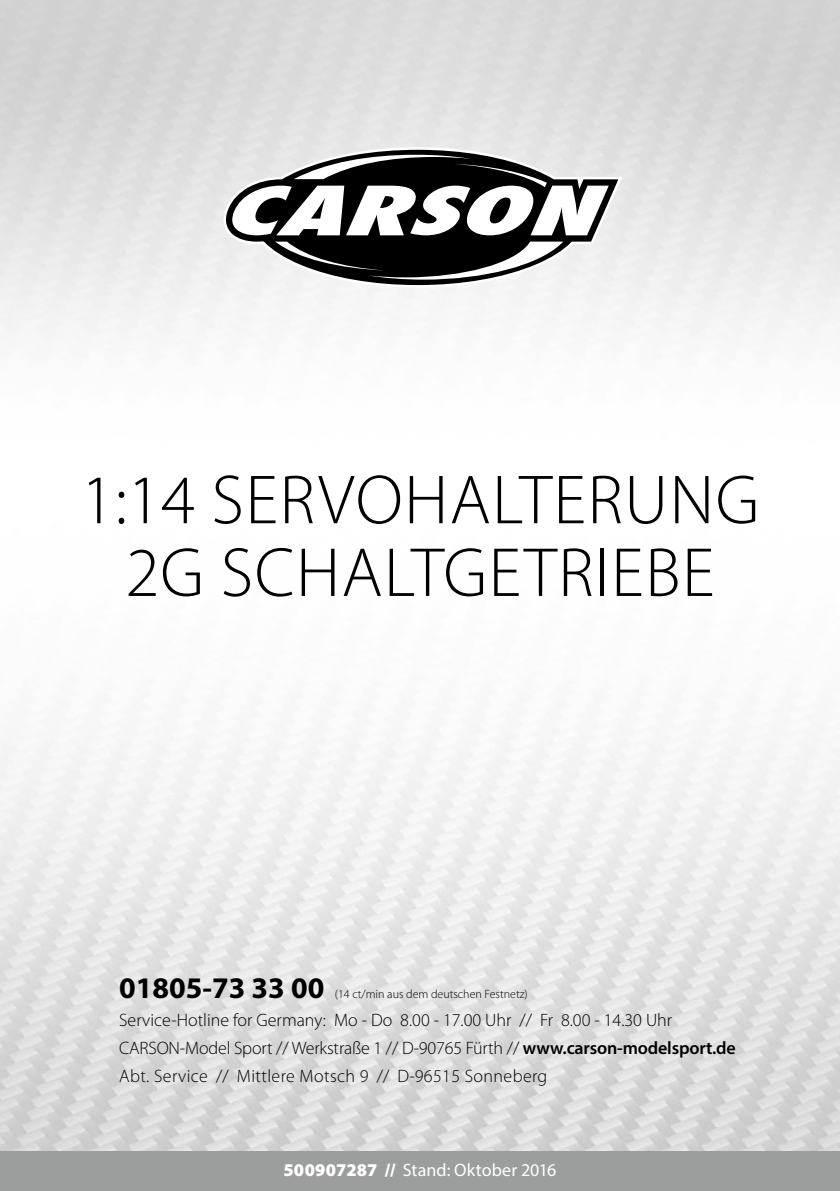
<style>
.page{position:relative;width:840px;height:1191px;background:#fff}
.page>*{position:absolute;margin:0;border:0;box-sizing:border-box;transform-origin:0 0}
.t1{font:300 70px/72.6px "Myriad Pro";letter-spacing:.02em;color:#000;text-align:center}
.t2{font:700 30px "Myriad Pro";color:#000}
.t3{font:300 18px/28px "Myriad Pro";color:#000}
.t4{font:18px "Myriad Pro";letter-spacing:.005em;color:#fff}
.t5{font:300 12px "Myriad Pro";color:#000}
.s1{font-weight:600}
.s2{font-weight:900}
</style>
<div class="page">
<img style="left:0;top:0;width:839px;height:1151px">
<div style="left:0;top:1151px;width:839px;height:40px;background:#9c9d9d"></div>
<svg style="left:223px;top:147px;width:399px;height:140px;fill:#eaeaea"></svg>
<svg style="left:223px;top:150px;width:395px;height:135px;fill:#e9e9e9"></svg>
<svg style="left:231px;top:155px;width:377px;height:125px"></svg>
<h1 class="t1" style="left:81px;top:463px;width:679px">1:14 Servohalterung<br>2G Schaltgetriebe</h1>
<h2 class="t2" style="left:119px;top:968px;width:206px">01805-73 33 00</h2>
<p class="t5" style="left:334px;top:987px;width:194px">(14 ct/min aus dem deutschen Festnetz)</p>
<p class="t3" style="left:119px;top:1006px;width:617px">Service-Hotline for Germany: Mo - Do 8.00 - 17.00 U hr // Fr 8.00 - 14.30 U hr<br>CARSON-Model Sport // Werkstraße 1 // D-90765 Fürth // <span class="s1">www.carson-modelsport.de<br></span>Abt. Service // Mittlere Motsch 9 // D-96515 Sonneberg</p>
<p class="t4" style="left:283px;top:1159px;width:274px"><span class="s2">500907287 //</span> Stand: Oktober 2016</p>
</div>
